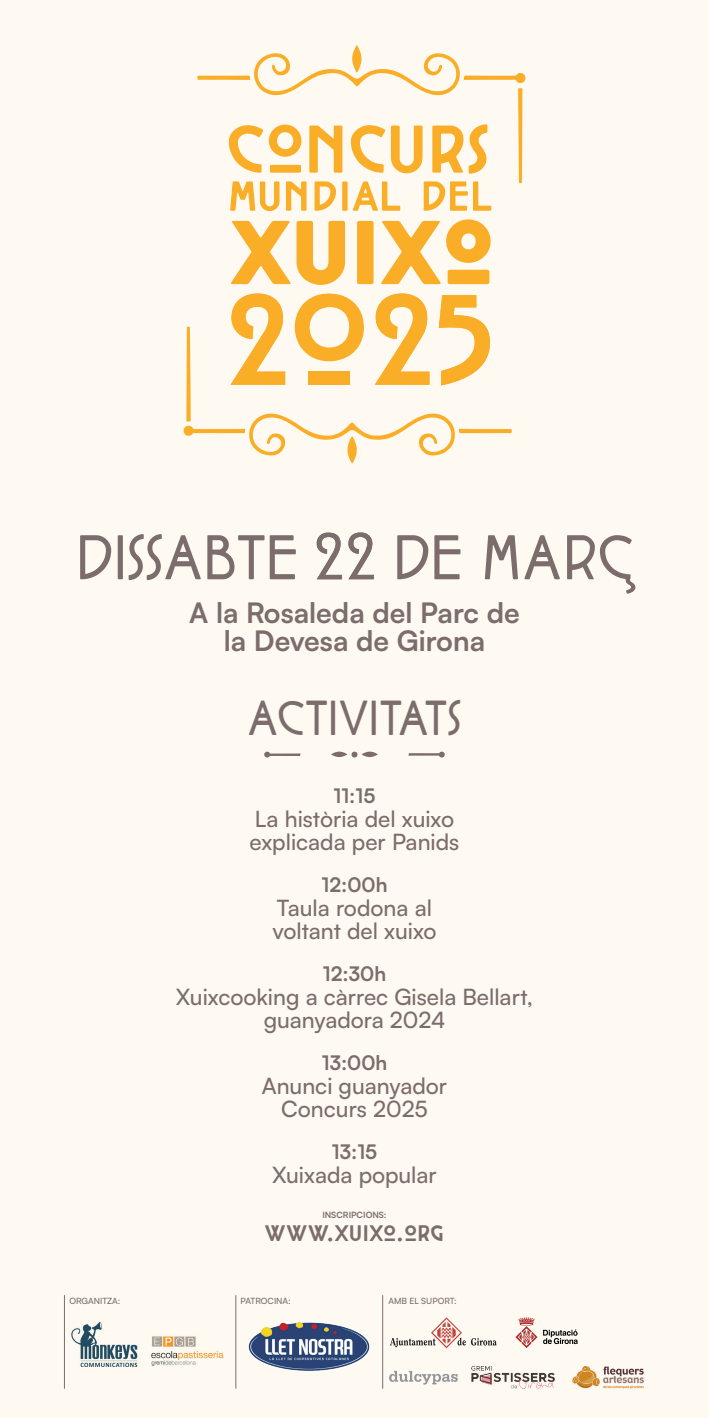
<style>
.page{position:relative;width:709px;height:1418px;background:#fff}
.page>*{position:absolute;margin:0;border:0;box-sizing:border-box;transform-origin:0 0}
.t1{font:59.25px "Cocotte";color:#7c6c6c}
.t2{font:45.88px "Cocotte";color:#7c6c6c}
.t3{font:31.5px "Cocotte";color:#7c6c6c}
.t4{font:700 28.12px/28.1px "Satoshi";color:#7c6c6c;text-align:center}
.t5{font:500 22.5px/23.8px "Satoshi";color:#7c6c6c}
.t6{font:700 20px "Satoshi";color:#7c6c6c}
.t7{font:500 8.62px "Satoshi";color:#7c6c6c}
.t8{font:700 8.62px "Satoshi";color:#7c6c6c}
</style>
<div class="page">
<div style="left:0;top:0;width:709px;height:1417px;background:#fefaf2"></div>
<svg style="left:331px;top:751px;width:47px;height:6px"></svg>
<svg style="left:264px;top:751px;width:36px;height:6px"></svg>
<svg style="left:408px;top:751px;width:37px;height:6px"></svg>
<svg style="left:231px;top:221px;width:114px;height:64px"></svg>
<svg style="left:357px;top:221px;width:16px;height:63px"></svg>
<svg style="left:381px;top:219px;width:110px;height:65px"></svg>
<svg style="left:197px;top:45px;width:328px;height:167px"></svg>
<svg style="left:183px;top:293px;width:329px;height:170px"></svg>
<div style="left:309px;top:371px;width:41px;height:14px;background:#faad26"></div>
<svg style="left:316px;top:532px;width:58px;height:47px"></svg>
<svg style="left:390px;top:1317px;width:106px;height:31px"></svg>
<img style="left:248px;top:1322px;width:122px;height:49px">
<img style="left:151px;top:1336px;width:73px;height:30px">
<img style="left:71px;top:1322px;width:67px;height:44px">
<hr style="left:235px;top:1295px;width:1px;height:93px;background:#7c6c6c">
<hr style="left:64px;top:1295px;width:1px;height:93px;background:#7c6c6c">
<hr style="left:382px;top:1295px;width:1px;height:93px;background:#7c6c6c">
<svg style="left:389px;top:1370px;width:69px;height:14px"></svg>
<img style="left:472px;top:1365px;width:83px;height:24px">
<img style="left:572px;top:1366px;width:72px;height:22px">
<svg style="left:515px;top:1317px;width:22px;height:30px"></svg>
<svg style="left:543px;top:1329px;width:34px;height:14px"></svg>
<h1 class="t1" style="left:75px;top:519px;width:224px">DISSABTE</h1>
<h1 class="t1" style="left:392px;top:519px;width:243px">DE MARÇ</h1>
<p class="t4" style="left:189px;top:597px;width:332px">A la Rosaleda del Parc de la Devesa de Girona</p>
<h2 class="t2" style="left:248px;top:688px;width:215px">ACTIVITATS</h2>
<p class="t6" style="left:333px;top:781px;width:43px">11:15</p>
<p class="t5" style="left:249px;top:805px;width:211px">La història del xuixo explicada per Panids</p>
<p class="t6" style="left:321px;top:870px;width:67px">12:00h</p>
<p class="t5" style="left:272px;top:894px;width:165px">Taula rodona al voltant del xuixo</p>
<p class="t6" style="left:323px;top:959px;width:65px">12:30h</p>
<p class="t5" style="left:176px;top:983px;width:359px;text-align:center">Xuixcooking a càrrec Gisela Bellart, guanyadora 2024</p>
<p class="t6" style="left:322px;top:1048px;width:67px">13:00h</p>
<p class="t5" style="left:262px;top:1072px;width:187px;text-align:center">Anunci guanyador<br>Concurs 2025</p>
<p class="t6" style="left:332px;top:1136px;width:47px">13:15</p>
<p class="t5" style="left:272px;top:1161px;width:166px">Xuixada popular</p>
<p class="t8" style="left:322px;top:1208px;width:66px">INSCRIPCIONS:</p>
<h3 class="t3" style="left:265px;top:1209px;width:181px">www.xuixo.org</h3>
<p class="t7" style="left:69px;top:1294px;width:53px">ORGANITZA:</p>
<p class="t7" style="left:240px;top:1294px;width:52px">PATROCINA:</p>
<p class="t7" style="left:388px;top:1294px;width:70px">AMB EL SUPORT:</p>
</div>
